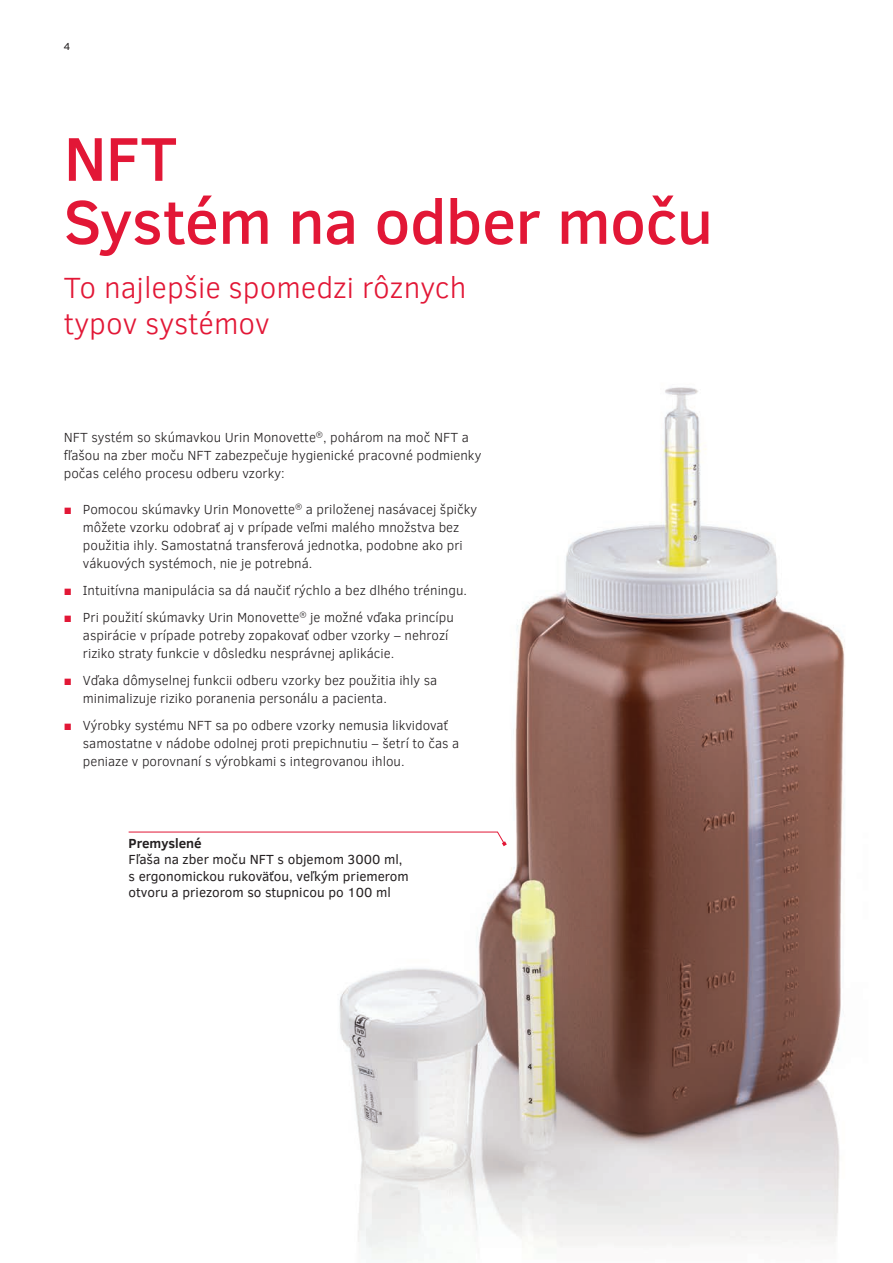
<style>
.page{position:relative;width:893px;height:1263px;background:#fff}
.page>*{position:absolute;margin:0;border:0;box-sizing:border-box;transform-origin:0 0}
.t1{font:500 63px/63px "Clear Sans";letter-spacing:-.01em;color:#e21736}
.t2{font:300 30px/36px "Clear Sans";color:#e21736}
.t3{font:300 13.5px/18px "Clear Sans";color:#231f20}
.t4{font:13.5px/16.5px "Clear Sans";color:#231f20}
.t5{font:700 13.5px "Clear Sans";color:#231f20}
.t6{font:10.5px "Clear Sans";color:#231f20}
.s1{font-weight:400;color:#e21736}
</style>
<div class="page">
<img style="left:339px;top:387px;width:506px;height:867px">
<svg style="left:128px;top:831px;width:379px;height:15px"></svg>
<p class="t6" style="left:64px;top:39px;width:8px">4</p>
<h1 class="t1" style="left:64px;top:126px;width:651px">NFT<br>Systém na odber moču</h1>
<h2 class="t2" style="left:64px;top:269px;width:404px">To najlepšie spomedzi rôznych typov systémov</h2>
<p class="t3" style="left:64px;top:428px;width:419px">NFT systém so skúmavkou Urin Monovette<sup>®</sup>, pohárom na moč NFT a fľašou na zber moču NFT zabezpečuje hygienické pracovné podmienky počas celého procesu odberu vzorky:</p>
<p class="t3" style="left:83px;top:500px;width:396px;text-indent:-19px"><span class="s1">■</span> Pomocou skúmavky Urin Monovette<sup>®</sup> a priloženej nasávacej špičky môžete vzorku odobrať aj v prípade veľmi malého množstva bez použitia ihly. Samostatná transferová jednotka, podobne ako pri vákuových systémoch, nie je potrebná.</p>
<p class="t3" style="left:64px;top:581px;width:405px"><span class="s1">■</span> Intuitívna manipulácia sa dá naučiť rýchlo a bez dlhého tréningu.</p>
<p class="t3" style="left:83px;top:608px;width:372px;text-indent:-19px"><span class="s1">■</span> Pri použití skúmavky Urin Monovette<sup>®</sup> je možné vďaka princípu aspirácie v prípade potreby zopakovať odber vzorky – nehrozí riziko straty funkcie v dôsledku nesprávnej aplikácie.</p>
<p class="t3" style="left:83px;top:671px;width:356px;text-indent:-19px"><span class="s1">■</span> Vďaka dômyselnej funkcii odberu vzorky bez použitia ihly sa minimalizuje riziko poranenia personálu a pacienta.</p>
<p class="t3" style="left:83px;top:716px;width:378px;text-indent:-19px"><span class="s1">■</span> Výrobky systému NFT sa po odbere vzorky nemusia likvidovať samostatne v nádobe odolnej proti prepichnutiu – šetrí to čas a peniaze v porovnaní s výrobkami s integrovanou ihlou.</p>
<p class="t5" style="left:129px;top:833px;width:75px">Premyslené</p>
<p class="t4" style="left:129px;top:851px;width:282px">Fľaša na zber moču NFT s objemom 3000 ml, s ergonomickou rukoväťou, veľkým priemerom otvoru a priezorom so stupnicou po 100 ml</p>
</div>
